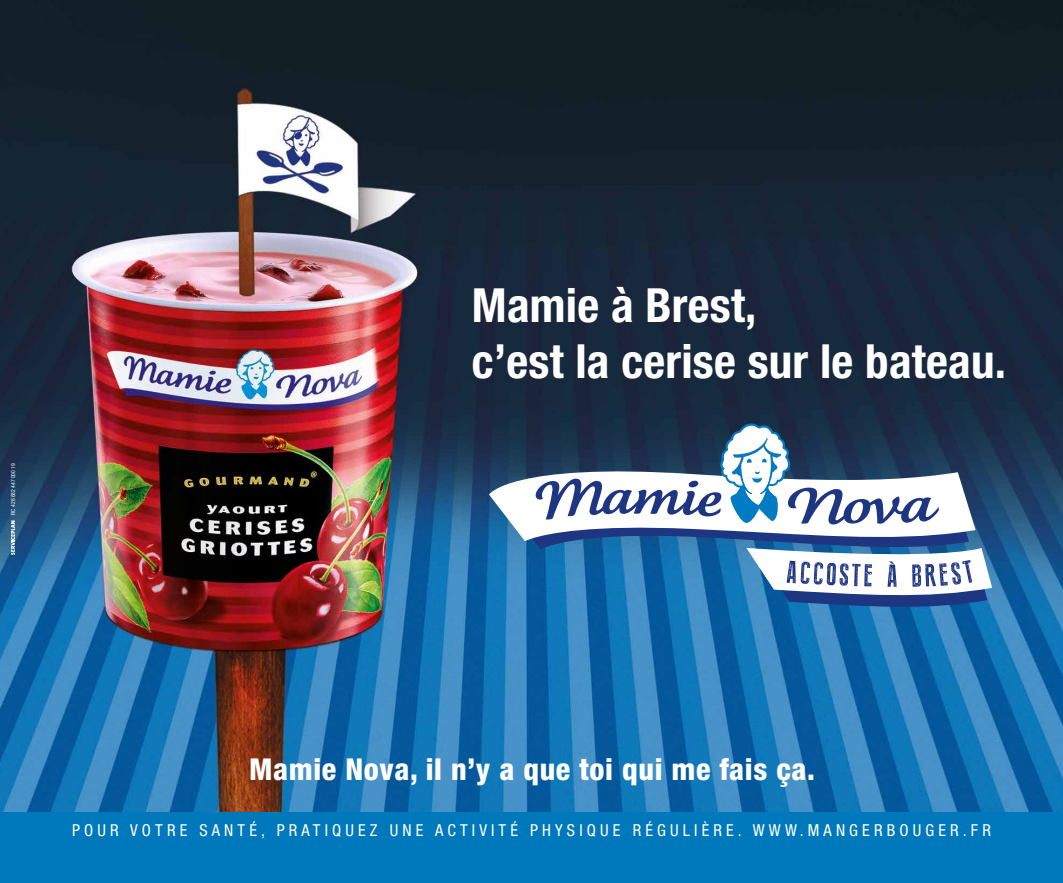
<style>
.page{position:relative;width:1063px;height:883px;background:#fff}
.page>*{position:absolute;margin:0;border:0;box-sizing:border-box;transform-origin:0 0}
.t1{font:700 condensed 47.1px/56.6px "Helvetica Neue";letter-spacing:.005em;color:#fff}
.t2{font:800 condensed 30.15px "Helvetica Neue";letter-spacing:.02em;color:#fff}
.t3{font:condensed 16.5px "Helvetica Neue";letter-spacing:.25em;color:#fff}
.t4{font:condensed 5.62px "Helvetica Neue";color:#fff}
</style>
<div class="page">
<img style="left:0;top:0;width:1063px;height:812px">
<div style="left:0;top:812px;width:1063px;height:70px;background:#0078bc"></div>
<svg style="left:489px;top:462px;width:17px;height:80px"></svg>
<svg style="left:506px;top:423px;width:486px;height:187px"></svg>
<svg style="left:11px;top:520px;width:4px;height:34px"></svg>
<p class="t4" style="left:10px;top:515px;width:53px;rotate:-90deg">RC 428 682 447 000 19</p>
<h1 class="t1" style="left:472px;top:276px;width:536px">Mamie à Brest,<br>c’est la cerise sur le bateau.</h1>
<h2 class="t2" style="left:249px;top:750px;width:567px">Mamie Nova, il n’y a que toi qui me fais ça.</h2>
<p class="t3" style="left:72px;top:820px;width:920px">POUR VOTRE SANTÉ, PRATIQUEZ UNE ACTIVITÉ PHYSIQUE RÉGULIÈRE. WWW.MANGERBOUGER.FR</p>
</div>
